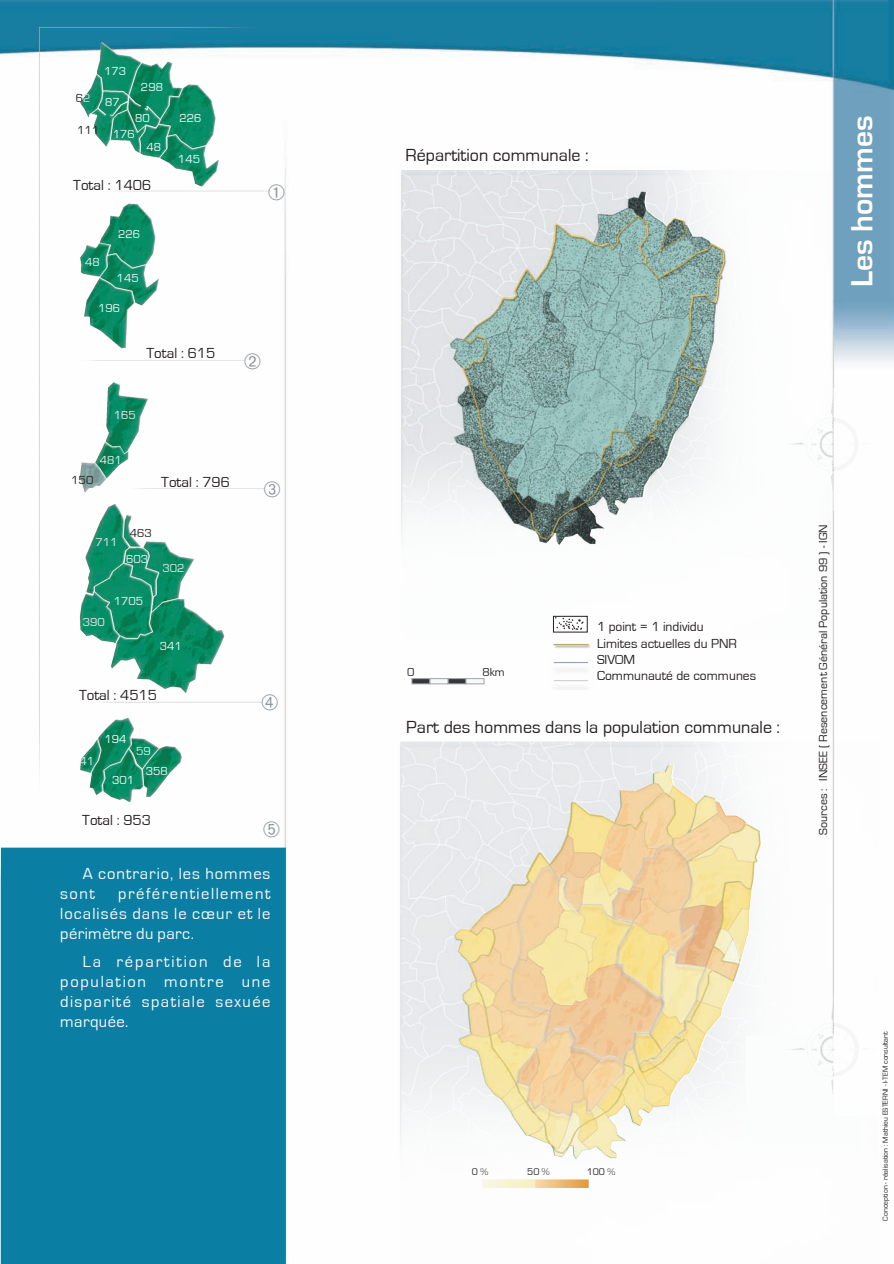
<style>
.page{position:relative;width:894px;height:1264px;background:#fff}
.page>*{position:absolute;margin:0;border:0;box-sizing:border-box;transform-origin:0 0}
.t1{font:700 31.5px "Eurostile";color:#fff}
.t2{font:18px "Eurostile";color:#231f20}
.t3{font:16.5px/19.8px "Eurostile";letter-spacing:.065em;color:#fbfcfc;text-align:justify}
.t4{font:15px "Eurostile";color:#231f20}
.t5{font:13.5px/16.2px "Eurostile";color:#231f20}
.t6{font:12px "Eurostile";color:#231f20}
.t7{font:12px "Eurostile";color:#fbfcfc}
.t8{font:12px "Eurostile";color:#e9eaee}
.t9{font:12px "Eurostile";color:#f7f9f9}
.t10{font:12px "Eurostile";color:#221f20}
.t11{font:12px "Eurostile";color:#f3f4f6}
.t12{font:12px "Eurostile";color:#f6f7f8}
.t13{font:12px "Eurostile";color:#edeff1}
.t14{font:12px "Eurostile";color:#fafafa}
.t15{font:9.9px "Eurostile";color:#231f20}
.t16{font:7.5px "Eurostile";color:#231f20}
.s1{color:#dfe0e5}
</style>
<div class="page">
<img style="left:284px;top:0;width:609px;height:847px">
<img style="left:332px;top:670px;width:546px;height:518px">
<div style="left:745px;top:1035px;width:112px;height:115px;background:#fbfcfc"></div>
<img style="left:340px;top:107px;width:490px;height:532px">
<svg style="left:482px;top:1179px;width:53px;height:8px"></svg>
<svg style="left:535px;top:1179px;width:53px;height:8px"></svg>
<div style="left:412px;top:678px;width:18px;height:5px;background:#363539"></div>
<div style="left:411px;top:678px;width:19px;height:6px;border:1px solid #9da4ab"></div>
<div style="left:448px;top:678px;width:18px;height:5px;background:#363539"></div>
<div style="left:447px;top:678px;width:19px;height:6px;border:1px solid #9da4ab"></div>
<div style="left:430px;top:678px;width:18px;height:5px;background:#f7f9f9"></div>
<div style="left:429px;top:678px;width:19px;height:6px;border:1px solid #9da4ab"></div>
<div style="left:466px;top:678px;width:18px;height:5px;background:#f7f9f9"></div>
<div style="left:465px;top:678px;width:19px;height:6px;border:1px solid #9da4ab"></div>
<div style="left:553px;top:616px;width:34px;height:16px;background:#fff"></div>
<div style="left:553px;top:616px;width:34px;height:16px;border:1px solid #231f21"></div>
<svg style="left:554px;top:617px;width:29px;height:8px"></svg>
<img style="left:777px;top:992px;width:101px;height:100px">
<div style="left:833px;top:993px;width:53px;height:122px;background:#fff"></div>
<img style="left:0;top:0;width:318px;height:846px">
<img style="left:540px;top:625px;width:63px;height:64px">
<div style="left:1px;top:847px;width:285px;height:416px;background:#0b7fa3"></div>
<img style="left:777px;top:387px;width:111px;height:115px">
<div style="left:833px;top:388px;width:53px;height:122px;background:#fff"></div>
<svg style="left:268px;top:184px;width:16px;height:16px"></svg>
<svg style="left:244px;top:353px;width:16px;height:16px"></svg>
<svg style="left:264px;top:481px;width:16px;height:16px"></svg>
<svg style="left:262px;top:694px;width:16px;height:16px"></svg>
<svg style="left:263px;top:821px;width:16px;height:16px"></svg>
<p class="t10" style="left:76px;top:92px;width:16px">6<span class="s1">2</span></p>
<p class="t10" style="left:77px;top:124px;width:24px">111</p>
<p class="t7" style="left:104px;top:65px;width:24px">173</p>
<p class="t7" style="left:105px;top:95px;width:16px">87</p>
<p class="t9" style="left:141px;top:81px;width:24px">298</p>
<p class="t7" style="left:135px;top:111px;width:16px">80</p>
<p class="t9" style="left:113px;top:128px;width:24px">176</p>
<p class="t7" style="left:146px;top:140px;width:16px">48</p>
<p class="t4" style="left:73px;top:177px;width:79px">Total : 1406</p>
<p class="t11" style="left:85px;top:256px;width:16px">48</p>
<p class="t11" style="left:118px;top:228px;width:24px">226</p>
<p class="t11" style="left:117px;top:272px;width:24px">145</p>
<p class="t11" style="left:98px;top:301px;width:24px">196</p>
<p class="t9" style="left:179px;top:112px;width:24px">226</p>
<p class="t9" style="left:178px;top:153px;width:24px">145</p>
<p class="t4" style="left:146px;top:345px;width:70px">Total : 615</p>
<p class="t13" style="left:114px;top:408px;width:24px">165</p>
<p class="t13" style="left:100px;top:453px;width:24px">481</p>
<p class="t10" style="left:71px;top:473px;width:24px">150</p>
<p class="t4" style="left:161px;top:474px;width:70px">Total : 796</p>
<p class="t8" style="left:95px;top:535px;width:24px">711</p>
<p class="t10" style="left:130px;top:526px;width:24px">463</p>
<p class="t12" style="left:126px;top:552px;width:24px">603</p>
<p class="t8" style="left:162px;top:561px;width:24px">302</p>
<p class="t8" style="left:83px;top:615px;width:24px">390</p>
<p class="t12" style="left:114px;top:594px;width:31px">1705</p>
<p class="t12" style="left:160px;top:639px;width:24px">341</p>
<p class="t4" style="left:79px;top:686px;width:79px">Total : 4515</p>
<p class="t8" style="left:80px;top:754px;width:16px">41</p>
<p class="t7" style="left:104px;top:732px;width:24px">194</p>
<p class="t8" style="left:136px;top:744px;width:16px">59</p>
<p class="t14" style="left:112px;top:773px;width:24px">301</p>
<p class="t7" style="left:146px;top:764px;width:24px">358</p>
<p class="t4" style="left:82px;top:811px;width:70px">Total : 953</p>
<p class="t3" style="left:60px;top:864px;width:212px;text-indent:22px">A contrario, les hommes sont</p>
<p class="t3" style="left:60px;top:883px;width:212px;text-indent:58px">préférentiellement localisés dans le cœur et le périmètre du parc.</p>
<p class="t3" style="left:60px;top:952px;width:211px;text-indent:23px">La répartition de la population montre une disparité spatiale sexuée marquée.</p>
<p class="t2" style="left:405px;top:145px;width:184px">Répartition communale :</p>
<p class="t1" style="left:844px;top:287px;width:173px;rotate:-90deg">Les hommes</p>
<p class="t6" style="left:407px;top:665px;width:9px">0</p>
<p class="t6" style="left:482px;top:665px;width:24px">8km</p>
<p class="t5" style="left:596px;top:619px;width:160px">1 point = 1 individu<br>Limites actuelles du PNR<br>SIVOM<br>Communauté de communes</p>
<p class="t2" style="left:406px;top:717px;width:375px">Part des hommes dans la population communale :</p>
<p class="t6" style="left:816px;top:834px;width:311px;rotate:-90deg">Sources : INSEE ( Resencement Général Population 99 ) - IGN</p>
<p class="t15" style="left:471px;top:1166px;width:18px">0 %</p>
<p class="t15" style="left:527px;top:1166px;width:24px">50 %</p>
<p class="t15" style="left:586px;top:1166px;width:30px">100 %</p>
<p class="t16" style="left:880px;top:1220px;width:191px;rotate:-90deg">Conception - réalisation : Mathieu ESTERNI - I-TEM consultant</p>
</div>
